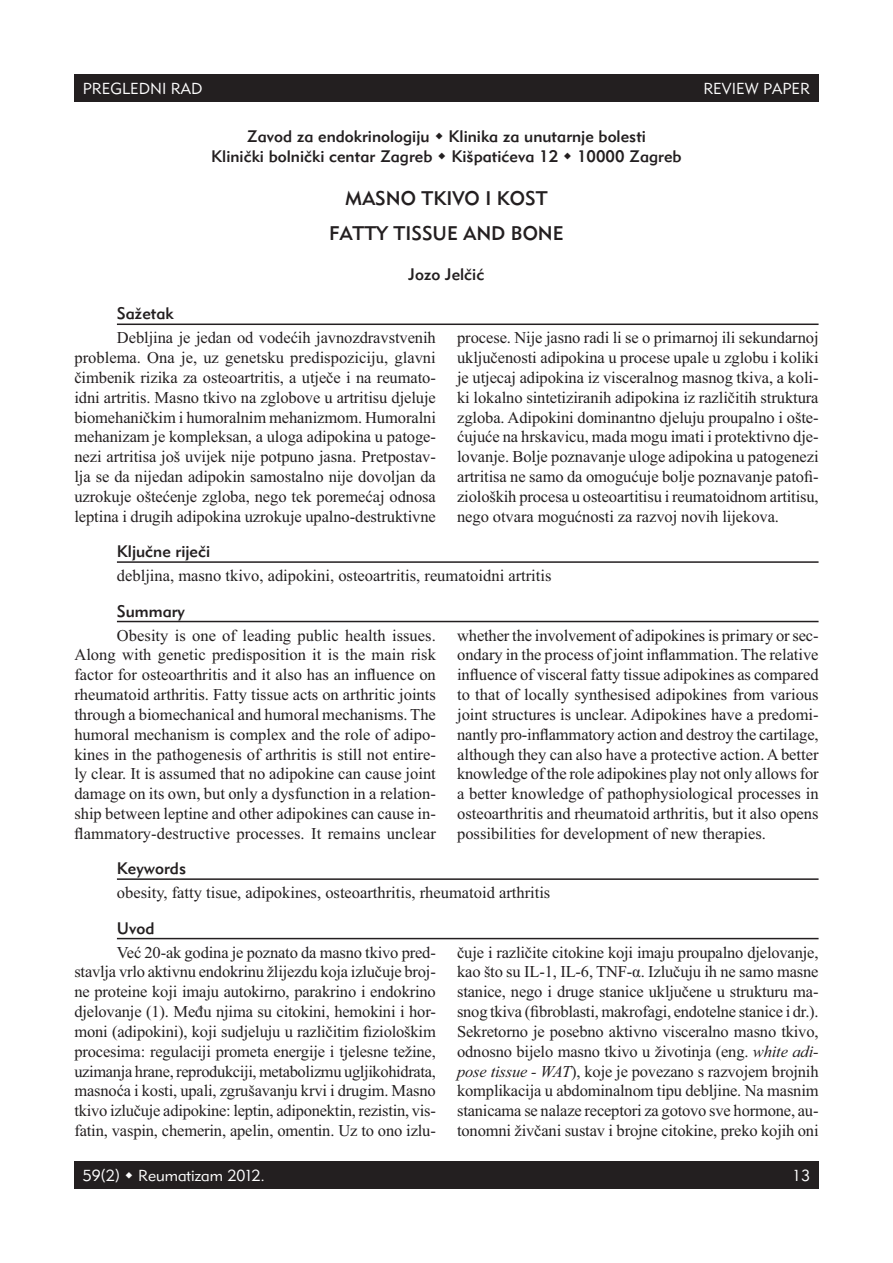
<style>
.page{position:relative;width:893px;height:1263px;background:#fff}
.page>*{position:absolute;margin:0;border:0;box-sizing:border-box;transform-origin:0 0}
.t1{font:19.5px/34.2px "Geometric 415 BT Medium A";color:#231f20;text-align:center}
.t2{font:16.5px/19.8px "Times New Roman";color:#231f20;text-align:justify}
.t3{font:16.5px/20px "Geometric 415 BT Medium A";color:#231f20;text-align:center}
.t4{font:15.75px "Geometric 415 BT Lite A";color:#fff}
.s1{font-style:italic}
</style>
<div class="page">
<div style="left:74px;top:1161px;width:745px;height:27px;background:#231f20"></div>
<hr style="left:117px;top:323px;width:702px;height:2px;background:#231f20">
<hr style="left:117px;top:561px;width:702px;height:2px;background:#231f20">
<hr style="left:117px;top:621px;width:702px;height:1px;background:#231f20">
<hr style="left:117px;top:878px;width:702px;height:2px;background:#231f20">
<hr style="left:117px;top:938px;width:702px;height:1px;background:#231f20">
<div style="left:74px;top:74px;width:745px;height:28px;background:#231f20"></div>
<p class="t4" style="left:83px;top:83px;width:121px">PREGLEDNI RAD</p>
<p class="t4" style="left:703px;top:83px;width:108px">REVIEW PAPER</p>
<p class="t3" style="left:211px;top:128px;width:472px">Zavod za endokrinologiju Klinika za unutarnje bolesti<br>Klinički bolnički centar Zagreb Kišpatićeva 12 10000 Zagreb</p>
<p class="t1" style="left:329px;top:183px;width:236px">MASNO TKIVO I KOST<br>FATTY TISSUE AND BONE</p>
<p class="t3" style="left:409px;top:265px;width:77px">Jozo Jelčić</p>
<p class="t3" style="left:117px;top:305px;width:58px">Sažetak</p>
<p class="t2" style="left:74px;top:329px;width:363px;text-indent:43px">Debljina je jedan od vodećih javnozdravstvenih problema. Ona je, uz genetsku predispoziciju, glavni čimbenik rizika za osteoartritis, a utječe i na reumato&shy;idni artritis. Masno tkivo na zglobove u artritisu djeluje biomehaničkim i humoralnim mehanizmom. Humoralni mehanizam je kompleksan, a uloga adipokina u patoge&shy;nezi artritisa još uvijek nije potpuno jasna. Pretpostav&shy;lja se da nijedan adipokin samostalno nije dovoljan da uzrokuje oštećenje zgloba, nego tek poremećaj odnosa leptina i drugih adipokina uzrokuje upalno-destruktivne</p>
<p class="t2" style="left:457px;top:329px;width:363px">procese. Nije jasno radi li se o primarnoj ili sekundarnoj uključenosti adipokina u procese upale u zglobu i koliki je utjecaj adipokina iz visceralnog masnog tkiva, a koli&shy;ki lokalno sintetiziranih adipokina iz različitih struktura zgloba. Adipokini dominantno djeluju proupalno i ošte&shy;ćujuće na hrskavicu, mada mogu imati i protektivno dje&shy;lovanje. Bolje poznavanje uloge adipokina u patogenezi artritisa ne samo da omogućuje bolje poznavanje patofi&shy;zioloških procesa u osteoartitisu i reumatoidnom artitisu, nego otvara mogućnosti za razvoj novih lijekova.</p>
<p class="t3" style="left:117px;top:543px;width:95px">Ključne riječi</p>
<p class="t2" style="left:117px;top:567px;width:436px">debljina, masno tkivo, adipokini, osteoartritis, reumatoidni artritis</p>
<p class="t3" style="left:117px;top:602px;width:70px">Summary</p>
<p class="t2" style="left:74px;top:627px;width:363px;text-indent:43px">Obesity is one of leading public health issues.<br>Along with genetic predisposition it is the main risk factor for osteoarthritis and it also has an influence on rheumatoid arthritis. Fatty tissue acts on arthritic joints through a biomechanical and humoral mechanisms. The humoral mechanism is complex and the role of adipo&shy;kines in the pathogenesis of arthritis is still not entire&shy;ly clear. It is assumed that no adipokine can cause joint damage on its own, but only a dysfunction in a relation&shy;ship between leptine and other adipokines can cause in&shy;flammatory-destructive processes. It remains unclear</p>
<p class="t2" style="left:457px;top:627px;width:363px">whether the involvement of adipokines is primary or sec&shy;ondary in the process of joint inflammation. The relative influence of visceral fatty tissue adipokines as compared to that of locally synthesised adipokines from various joint structures is unclear. Adipokines have a predomi&shy;nantly pro-inflammatory action and destroy the cartilage, although they can also have a protective action. A better knowledge of the role adipokines play not only allows for a better knowledge of pathophysiological processes in osteoarthritis and rheumatoid arthritis, but it also opens possibilities for development of new therapies.</p>
<p class="t3" style="left:117px;top:860px;width:71px">Keywords</p>
<p class="t2" style="left:117px;top:884px;width:435px">obesity, fatty tisue, adipokines, osteoarthritis, rheumatoid arthritis</p>
<p class="t3" style="left:117px;top:919px;width:39px">Uvod</p>
<p class="t2" style="left:74px;top:944px;width:363px;text-indent:43px">Već 20-ak godina je poznato da masno tkivo pred&shy;stavlja vrlo aktivnu endokrinu žlijezdu koja izlučuje broj&shy;ne proteine koji imaju autokirno, parakrino i endokrino djelovanje (1). Među njima su citokini, hemokini i hor&shy;moni (adipokini), koji sudjeluju u različitim fiziološkim procesima: regulaciji prometa energije i tjelesne težine, uzimanja hrane, reprodukciji, metabolizmu ugljikohidrata, masnoća i kosti, upali, zgrušavanju krvi i drugim. Masno tkivo izlučuje adipokine: leptin, adiponektin, rezistin, vis&shy;fatin, vaspin, chemerin, apelin, omentin. Uz to ono izlu-</p>
<p class="t2" style="left:457px;top:944px;width:363px">čuje i različite citokine koji imaju proupalno djelovanje, kao što su IL-1, IL-6, TNF-α. Izlučuju ih ne samo masne stanice, nego i druge stanice uključene u strukturu ma&shy;snog tkiva (fibroblasti, makrofagi, endotelne stanice i dr.).<br>Sekretorno je posebno aktivno visceralno masno tkivo, odnosno bijelo masno tkivo u životinja (eng. <span class="s1">white adi&shy;pose tissue - WAT</span>), koje je povezano s razvojem brojnih komplikacija u abdominalnom tipu debljine. Na masnim stanicama se nalaze receptori za gotovo sve hormone, au&shy;tonomni živčani sustav i brojne citokine, preko kojih oni</p>
<p class="t4" style="left:83px;top:1169px;width:184px">59(2) Reumatizam 2012.</p>
<p class="t4" style="left:792px;top:1169px;width:19px">13</p>
</div>
